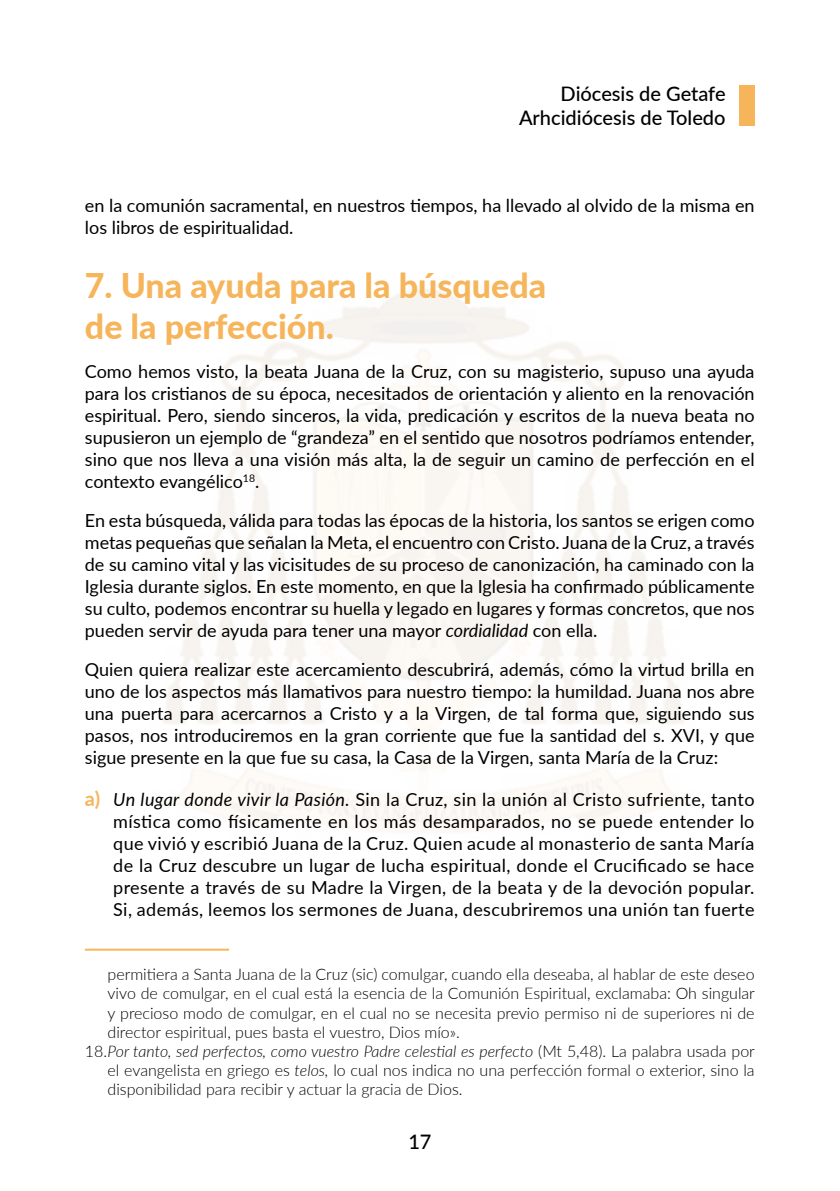
<style>
.page{position:relative;width:840px;height:1191px;background:#fff}
.page>*{position:absolute;margin:0;border:0;box-sizing:border-box;transform-origin:0 0}
.Titulon{font:800 34px/41.2px "Lato";color:#f6b55b}
.t1{font:500 20px/24px "Lato";color:#000;text-align:right}
.Nuevo_Texto_Corrido{font:18px/22px "Lato";color:#000;text-align:justify}
.Lista_de_Parrafos_Numerada{font:18px/22px "Lato";letter-spacing:.02em;color:#000;text-align:justify}
.Notas_Al_pie_10{font:300 16px/19.2px "Lato";color:#000;text-align:justify}
.s1{font-style:italic}
.s2{font-weight:700;font-size:20px;color:#f6b55b}
</style>
<div class="page">
<div style="left:738px;top:85px;width:16px;height:40px;background:#f6b55b"></div>
<hr style="left:85px;top:948px;width:144px;height:2px;background:#f6b55b">
<p class="t1" style="left:518px;top:81px;width:208px">Diócesis de Getafe<br>Arhcidiócesis de Toledo</p>
<p class="Nuevo_Texto_Corrido" style="left:85px;top:194px;width:670px">en la comunión sacramental, en nuestros tiempos, ha llevado al olvido de la misma en los libros de espiritualidad.</p>
<p class="Titulon" style="left:85px;top:263px;width:462px">7. Una ayuda para la búsqueda de la perfección.</p>
<p class="Nuevo_Texto_Corrido" style="left:85px;top:360px;width:670px">Como hemos visto, la beata Juana de la Cruz, con su magisterio, supuso una ayuda para los cristianos de su época, necesitados de orientación y aliento en la renovación espiritual. Pero, siendo sinceros, la vida, predicación y escritos de la nueva beata no supusieron un ejemplo de “grandeza” en el sentido que nosotros podríamos entender, sino que nos lleva a una visión más alta, la de seguir un camino de perfección en el contexto evangélico<sup>18</sup>.</p>
<p class="Nuevo_Texto_Corrido" style="left:85px;top:509px;width:670px">En esta búsqueda, válida para todas las épocas de la historia, los santos se erigen como metas pequeñas que señalan la Meta, el encuentro con Cristo. Juana de la Cruz, a través de su camino vital y las vicisitudes de su proceso de canonización, ha caminado con la Iglesia durante siglos. En este momento, en que la Iglesia ha confirmado públicamente su culto, podemos encontrar su huella y legado en lugares y formas concretos, que nos pueden servir de ayuda para tener una mayor <span class="s1">cordialidad</span> con ella.</p>
<p class="Nuevo_Texto_Corrido" style="left:85px;top:658px;width:670px">Quien quiera realizar este acercamiento descubrirá, además, cómo la virtud brilla en uno de los aspectos más llamativos para nuestro tiempo: la humildad. Juana nos abre una puerta para acercarnos a Cristo y a la Virgen, de tal forma que, siguiendo sus pasos, nos introduciremos en la gran corriente que fue la santidad del s. XVI, y que sigue presente en la que fue su casa, la Casa de la Virgen, santa María de la Cruz:</p>
<p class="Lista_de_Parrafos_Numerada" style="left:113px;top:787px;width:642px;text-indent:-28px"><span class="s2">a)</span> <span class="s1">Un lugar donde vivir la Pasión.</span> Sin la Cruz, sin la unión al Cristo sufriente, tanto mística como físicamente en los más desamparados, no se puede entender lo que vivió y escribió Juana de la Cruz. Quien acude al monasterio de santa María de la Cruz descubre un lugar de lucha espiritual, donde el Crucificado se hace presente a través de su Madre la Virgen, de la beata y de la devoción popular.<br>Si, además, leemos los sermones de Juana, descubriremos una unión tan fuerte</p>
<p class="Notas_Al_pie_10" style="left:107px;top:964px;width:648px">permitiera a Santa Juana de la Cruz (sic) comulgar, cuando ella deseaba, al hablar de este deseo vivo de comulgar, en el cual está la esencia de la Comunión Espiritual, exclamaba: Oh singular y precioso modo de comulgar, en el cual no se necesita previo permiso ni de superiores ni de director espiritual, pues basta el vuestro, Dios mío».</p>
<p class="Notas_Al_pie_10" style="left:107px;top:1041px;width:648px;text-indent:-23px">18.<span class="s1">Por tanto, sed perfectos, como vuestro Padre celestial es perfecto</span> (Mt 5,48). La palabra usada por el evangelista en griego es <span class="s1">telos,</span> lo cual nos indica no una perfección formal o exterior, sino la disponibilidad para recibir y actuar la gracia de Dios.</p>
<p class="t1" style="left:408px;top:1129px;width:25px">17</p>
</div>
